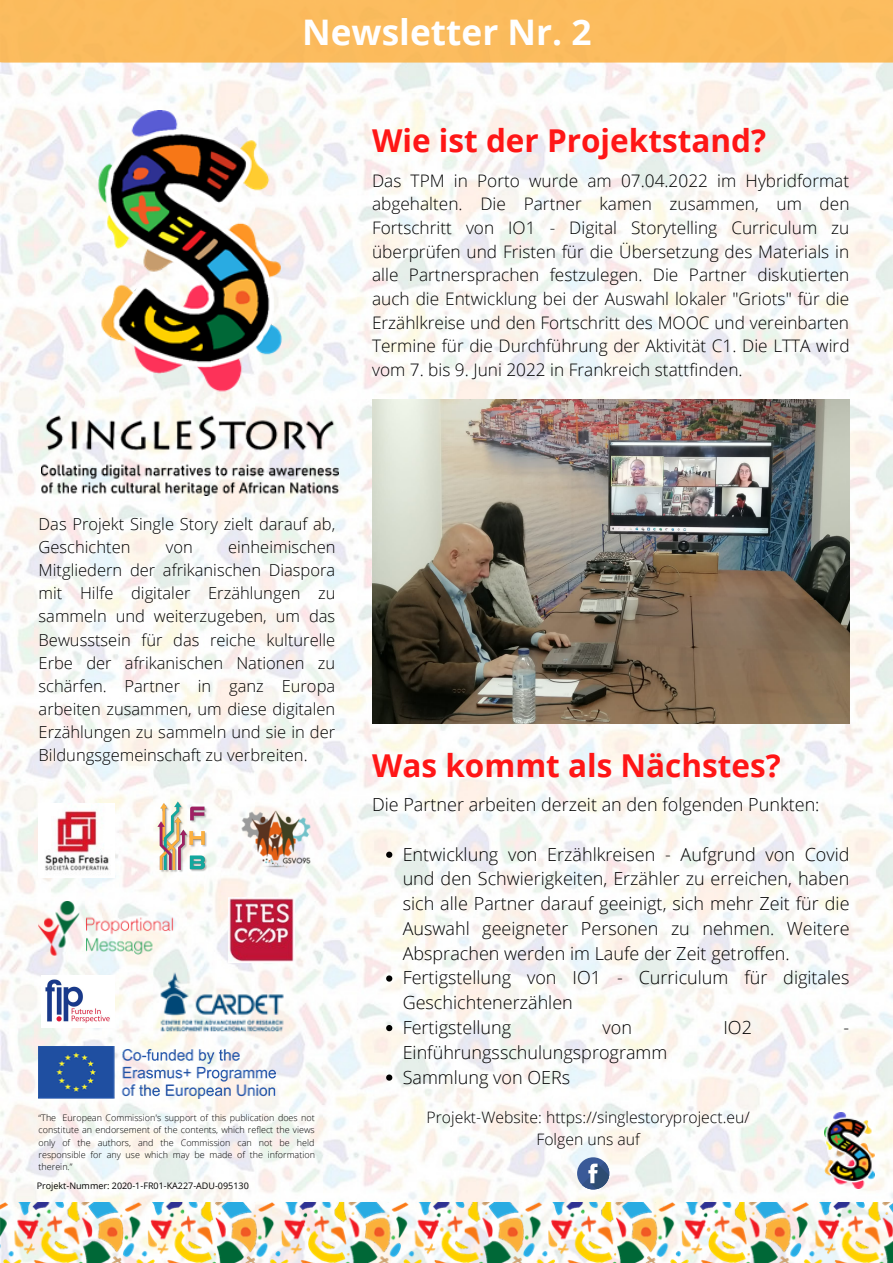
<style>
.page{position:relative;width:893px;height:1263px;background:#fff}
.page>*{position:absolute;margin:0;border:0;box-sizing:border-box;transform-origin:0 0}
.t1{font:700 35.25px "Open Sans";color:#fff}
.t2{font:700 31.5px "Open Sans";color:#ff1616}
.t3{font:300 18px/24.8px "Open Sans";color:#000;text-align:justify}
.t4{font:300 17.25px/23.6px "Open Sans";color:#000;text-align:justify}
.t5{font:300 16.5px/23.1px "Open Sans";color:#000}
.t6{font:300 15.75px "Open Sans";color:#000}
.t7{font:300 9px/12.4px "Open Sans";color:#000;text-align:justify}
.t8{font:9px "Open Sans";color:#000}
</style>
<div class="page">
<img style="left:0;top:63px;width:893px;height:1139px">
<img style="left:39px;top:1046px;width:237px;height:52px">
<img style="left:824px;top:1112px;width:50px;height:76px">
<img style="left:41px;top:111px;width:298px;height:385px">
<img style="left:0;top:1202px;width:893px;height:61px">
<div style="left:0;top:0;width:893px;height:63px;background:#fcbc5e"></div>
<img style="left:39px;top:803px;width:76px;height:74px">
<img style="left:157px;top:969px;width:128px;height:65px">
<img style="left:39px;top:902px;width:139px;height:56px">
<img style="left:228px;top:897px;width:67px;height:66px">
<img style="left:157px;top:802px;width:52px;height:75px">
<img style="left:41px;top:976px;width:74px;height:51px">
<img style="left:241px;top:805px;width:69px;height:69px">
<img style="left:372px;top:400px;width:477px;height:324px">
<div style="left:577px;top:1157px;width:32px;height:32px;background:#3a5a98;border-radius:50%"></div>
<svg style="left:582px;top:1162px;width:29px;height:29px"></svg>
<svg style="left:386px;top:852px;width:6px;height:6px"></svg>
<svg style="left:386px;top:975px;width:6px;height:7px"></svg>
<svg style="left:386px;top:1025px;width:6px;height:6px"></svg>
<svg style="left:386px;top:1074px;width:6px;height:7px"></svg>
<p class="t1" style="left:302px;top:7px;width:291px">Newsletter Nr. 2</p>
<p class="t2" style="left:372px;top:119px;width:395px">Wie ist der Projektstand?</p>
<p class="t4" style="left:372px;top:168px;width:479px">Das TPM in Porto wurde am 07.04.2022 im Hybridformat abgehalten. Die Partner kamen zusammen, um den Fortschritt von IO1 - Digital Storytelling Curriculum zu überprüfen und Fristen für die Übersetzung des Materials in alle Partnersprachen festzulegen. Die Partner diskutierten auch die Entwicklung bei der Auswahl lokaler "Griots" für die Erzählkreise und den Fortschritt des MOOC und vereinbarten Termine für die Durchführung der Aktivität C1. Die LTTA wird vom 7. bis 9. Juni 2022 in Frankreich stattfinden.</p>
<p class="t5" style="left:39px;top:512px;width:298px">Das Projekt Single Story zielt darauf ab,<br>Geschichten</p>
<p class="t5" style="left:39px;top:535px;width:298px;text-align:justify;text-indent:189px">einheimischen Mitgliedern der afrikanischen Diaspora mit Hilfe digitaler Erzählungen zu sammeln und weiterzugeben, um das Bewusstsein für das reiche kulturelle Erbe der afrikanischen Nationen zu schärfen. Partner in ganz Europa arbeiten zusammen, um diese digitalen Erzählungen zu sammeln und sie in der Bildungsgemeinschaft zu verbreiten.</p>
<p class="t5" style="left:166px;top:535px;width:28px">von</p>
<p class="t7" style="left:39px;top:1111px;width:278px">“The European Commission's support of this publication does not constitute an endorsement of the contents, which reflect the views only of the authors, and the Commission can not be held responsible for any use which may be made of the information therein.”</p>
<p class="t8" style="left:37px;top:1179px;width:214px">Projekt-Nummer: 2020-1-FR01-KA227-ADU-095130</p>
<p class="t2" style="left:372px;top:743px;width:410px">Was kommt als Nächstes?</p>
<p class="t3" style="left:372px;top:792px;width:449px">Die Partner arbeiten derzeit an den folgenden Punkten:</p>
<p class="t3" style="left:403px;top:841px;width:448px">Entwicklung von Erzählkreisen - Aufgrund von Covid und den Schwierigkeiten, Erzähler zu erreichen, haben sich alle Partner darauf geeinigt, sich mehr Zeit für die Auswahl geeigneter Personen zu nehmen. Weitere Absprachen werden im Laufe der Zeit getroffen.</p>
<p class="t3" style="left:403px;top:965px;width:448px">Fertigstellung von IO1 - Curriculum für digitales<br>Geschichtenerzählen</p>
<p class="t3" style="left:403px;top:1014px;width:110px">Fertigstellung</p>
<p class="t3" style="left:602px;top:1014px;width:31px">von</p>
<p class="t3" style="left:723px;top:1014px;width:30px">IO2</p>
<p class="t3" style="left:843px;top:1014px;width:7px">-</p>
<p class="t3" style="left:403px;top:1039px;width:266px">Einführungsschulungsprogramm</p>
<p class="t3" style="left:403px;top:1064px;width:169px">Sammlung von OERs</p>
<p class="t6" style="left:426px;top:1106px;width:325px">Projekt-Website: https://singlestoryproject.eu/</p>
<p class="t6" style="left:536px;top:1128px;width:105px">Folgen uns auf</p>
</div>
